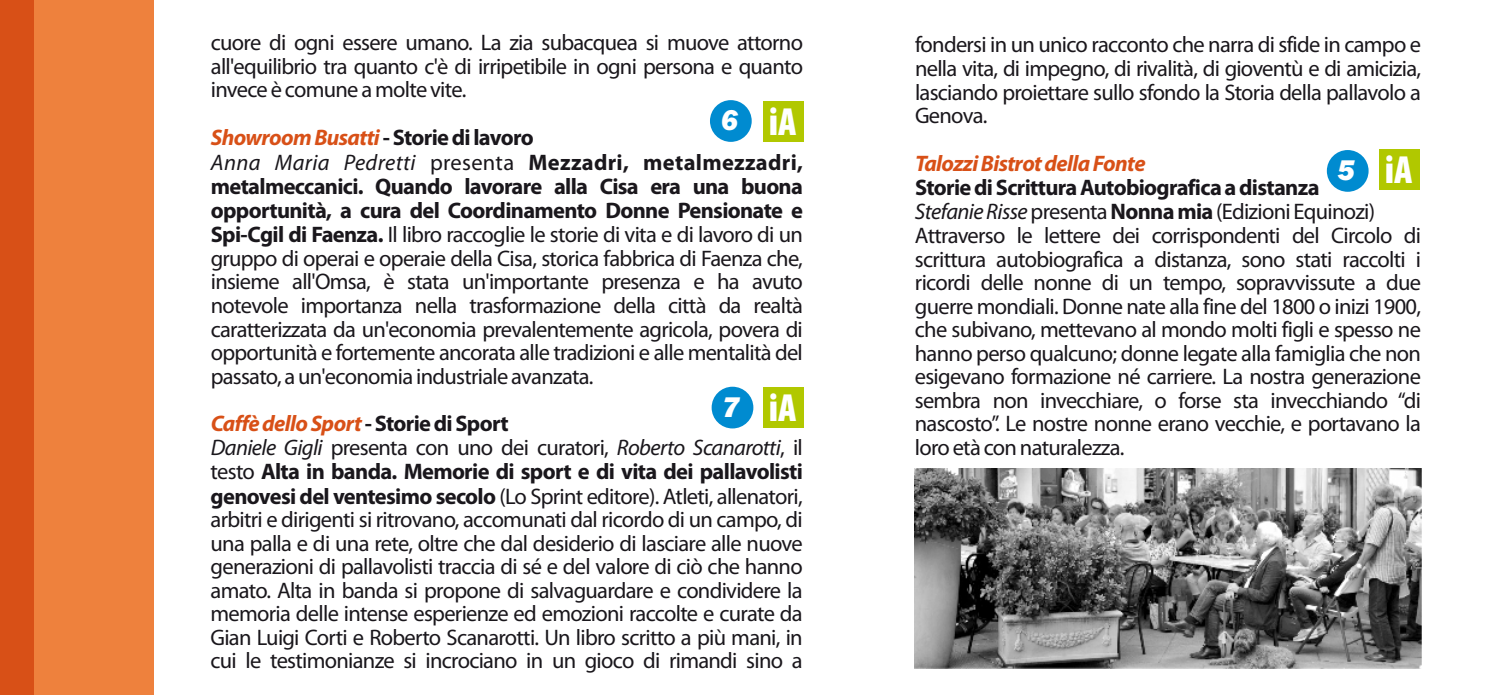
<style>
.page{position:relative;width:1489px;height:695px;background:#fff}
.page>*{position:absolute;margin:0;border:0;box-sizing:border-box;transform-origin:0 0}
.t1{font:900 condensed 39.5px "Myriad Pro";color:#fff}
.t2{font:italic 800 29.5px "Franklin Gothic";color:#fff}
.t3{font:22.5px/23.8px "Myriad Pro";letter-spacing:-.03em;color:#1a171c}
.t4{font:italic 700 22.5px "Myriad Pro";letter-spacing:-.03em;color:#d85017}
.s1{font-weight:700;font-style:italic;color:#d85017}
.s2{font-weight:700}
.s3{font-style:italic}
</style>
<div class="page">
<div style="left:0;top:0;width:153px;height:694px;background:#ee813d"></div>
<div style="left:0;top:0;width:34px;height:694px;background:#d85017"></div>
<img style="left:914px;top:468px;width:508px;height:200px">
<div style="left:763px;top:101px;width:40px;height:40px;background:#b1c800"></div>
<div style="left:763px;top:387px;width:40px;height:40px;background:#b1c800"></div>
<div style="left:1379px;top:149px;width:40px;height:40px;background:#b1c800"></div>
<div style="left:710px;top:100px;width:41px;height:42px;background:#008bd0;border-radius:50%"></div>
<div style="left:711px;top:386px;width:42px;height:42px;background:#008bd0;border-radius:50%"></div>
<div style="left:1326px;top:150px;width:42px;height:42px;background:#008bd0;border-radius:50%"></div>
<p class="t3" style="left:211px;top:33px;width:593px;text-align:justify">cuore di ogni essere umano. La zia subacquea si muove attorno all'equilibrio tra quanto c'è di irripetibile in ogni persona e quanto invece è comune a molte vite.</p>
<p class="t3" style="left:211px;top:128px;width:594px"><span class="s1">Showroom Busatti</span><span class="s2">- Storie di lavoro<br></span><span class="s3">Anna Maria Pedretti</span> presenta <span class="s2">Mezzadri, metalmezzadri, metalmeccanici. Quando lavorare alla Cisa era una buona opportunità, a cura del Coordinamento Donne Pensionate e Spi-Cgil di Faenza.</span> Il libro raccoglie le storie di vita e di lavoro di un gruppo di operai e operaie della Cisa, storica fabbrica di Faenza che, insieme all'Omsa, è stata un'importante presenza e ha avuto notevole importanza nella trasformazione della città da realtà caratterizzata da un'economia prevalentemente agricola, povera di opportunità e fortemente ancorata alle tradizioni e alle mentalità del passato, a un'economia industriale avanzata.</p>
<p class="t3" style="left:210px;top:414px;width:594px"><span class="s1">Caffè dello Sport</span><span class="s2">- Storie di Sport<br></span><span class="s3">Daniele Gigli</span> presenta con uno dei curatori, <span class="s3">Roberto Scanarotti</span>, il testo <span class="s2">Alta in banda. Memorie di sport e di vita dei pallavolisti genovesi del ventesimo secolo</span> (Lo Sprint editore). Atleti, allenatori, arbitri e dirigenti si ritrovano, accomunati dal ricordo di un campo, di una palla e di una rete, oltre che dal desiderio di lasciare alle nuove generazioni di pallavolisti traccia di sé e del valore di ciò che hanno amato. Alta in banda si propone di salvaguardare e condividere la memoria delle intense esperienze ed emozioni raccolte e curate da Gian Luigi Corti e Roberto Scanarotti. Un libro scritto a più mani, in cui le testimonianze si incrociano in un gioco di rimandi sino a</p>
<h1 class="t1" style="left:768px;top:105px;width:29px">iA</h1>
<h2 class="t2" style="left:720px;top:110px;width:19px">6</h2>
<h1 class="t1" style="left:768px;top:391px;width:29px">iA</h1>
<h2 class="t2" style="left:722px;top:396px;width:19px">7</h2>
<p class="t3" style="left:915px;top:35px;width:507px;text-align:justify">fondersi in un unico racconto che narra di sfide in campo e nella vita, di impegno, di rivalità, di gioventù e di amicizia, lasciando proiettare sullo sfondo la Storia della pallavolo a Genova.</p>
<p class="t4" style="left:915px;top:154px;width:232px">Talozzi Bistrot della Fonte</p>
<p class="t3" style="left:914px;top:178px;width:508px"><span class="s2">Storie di Scrittura Autobiografica a distanza<br></span><span class="s3">Stefanie Risse</span> presenta <span class="s2">Nonna mia</span> (Edizioni Equinozi)<br>Attraverso le lettere dei corrispondenti del Circolo di scrittura autobiografica a distanza, sono stati raccolti i ricordi delle nonne di un tempo, sopravvissute a due guerre mondiali. Donne nate alla fine del 1800 o inizi 1900, che subivano, mettevano al mondo molti figli e spesso ne hanno perso qualcuno; donne legate alla famiglia che non esigevano formazione né carriere. La nostra generazione sembra non invecchiare, o forse sta invecchiando “di nascosto”. Le nostre nonne erano vecchie, e portavano la loro età con naturalezza.</p>
<h1 class="t1" style="left:1384px;top:154px;width:29px">iA</h1>
<h2 class="t2" style="left:1337px;top:160px;width:19px">5</h2>
</div>
